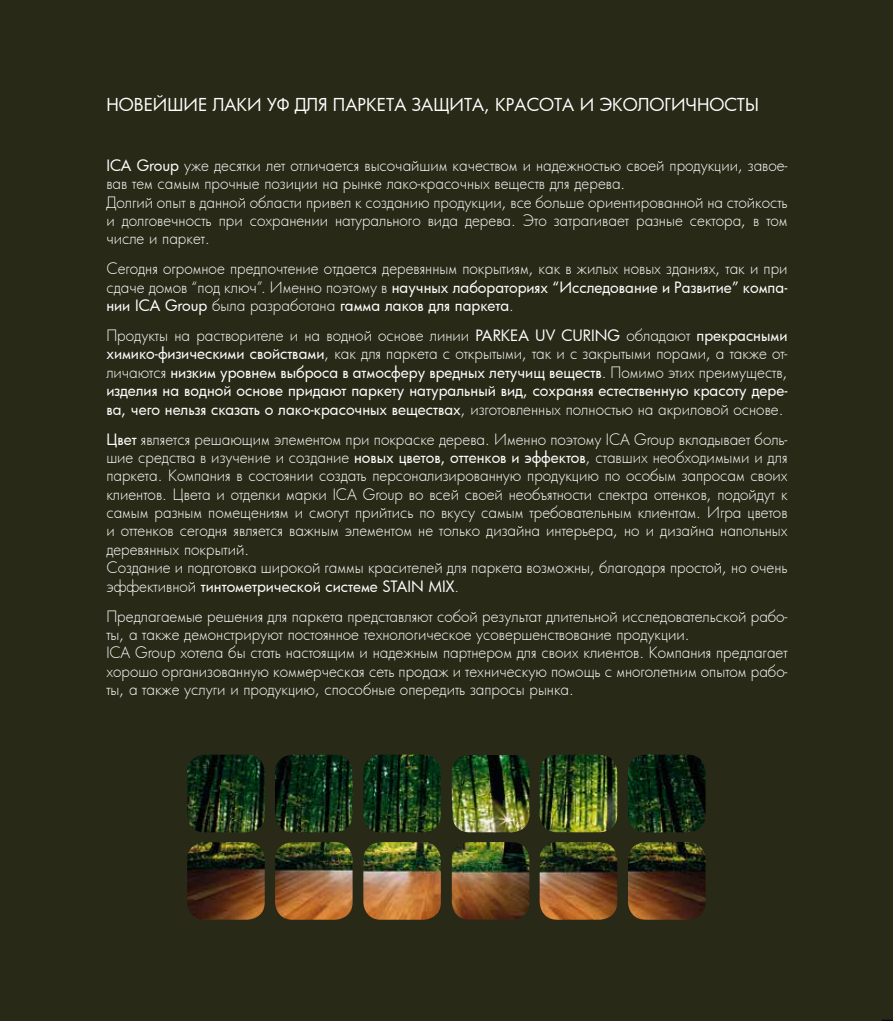
<style>
.page{position:relative;width:893px;height:1021px;background:#fff}
.page>*{position:absolute;margin:0;border:0;box-sizing:border-box;transform-origin:0 0}
.t1{font:17.4px "Futura";color:#fff}
.t2{font:300 15.3px/18.3px "Futura";color:#fff}
.t3{font:15.3px/18.3px "Futura";color:#fff;text-align:justify}
.s1{font-weight:400}
.s2{font-weight:300}
</style>
<div class="page">
<div style="left:0;top:0;width:893px;height:1020px;background:#282917"></div>
<img style="left:187px;top:754px;width:78px;height:78px">
<img style="left:275px;top:754px;width:78px;height:78px">
<img style="left:363px;top:754px;width:78px;height:78px">
<img style="left:187px;top:842px;width:78px;height:77px">
<img style="left:275px;top:842px;width:78px;height:77px">
<img style="left:363px;top:842px;width:78px;height:77px">
<img style="left:452px;top:755px;width:77px;height:77px">
<img style="left:540px;top:754px;width:77px;height:78px">
<img style="left:628px;top:754px;width:77px;height:78px">
<img style="left:452px;top:842px;width:77px;height:77px">
<img style="left:540px;top:842px;width:77px;height:77px">
<img style="left:628px;top:842px;width:77px;height:77px">
<p class="t1" style="left:106px;top:93px;width:654px">НОВЕЙШИЕ ЛАКИ УФ ДЛЯ ПАРКЕТА ЗАЩИТА, КРАСОТА И ЭКОЛОГИЧНОСТЬ</p>
<p class="t2" style="left:106px;top:156px;width:683px"><span class="s1">ICA Group</span> уже десятки лет отличается высочайшим качеством и надежностью своей продукции, завое&shy;вав тем самым прочные позиции на рынке лако-красочных веществ для дерева.<br>Долгий опыт в данной области привел к созданию продукции, все больше ориентированной на стойкость и долговечность при сохранении натурального вида дерева. Это затрагивает разные сектора, в том числе и паркет.</p>
<p class="t2" style="left:106px;top:259px;width:683px;text-align:justify">Сегодня огромное предпочтение отдается деревянным покрытиям, как в жилых новых зданиях, так и при сдаче домов “под ключ”. Именно поэтому в <span class="s1">научных лабораториях “Исследование и Развитие” компа&shy;нии ICA Group</span> была разработана <span class="s1">гамма лаков для паркета</span>.</p>
<p class="t3" style="left:106px;top:326px;width:683px"><span class="s2">Продукты на растворителе и на водной основе линии</span> PARKEA UV CURING <span class="s2">обладают</span> прекрасными химико-физическими свойствами<span class="s2">, как для паркета с открытыми, так и с закрытыми порами, а также от&shy;личаются</span> низким уровнем выброса в атмосферу вредных летучищ веществ<span class="s2">. Помимо этих преимуществ, </span>изделия на водной основе придают паркету натуральный вид, сохраняя естественную красоту дере&shy;ва, чего нельзя сказать о лако-красочных веществах<span class="s2">, изготовленных полностью на акриловой основе.</span></p>
<p class="t2" style="left:106px;top:429px;width:683px"><span class="s1">Цвет</span> является решающим элементом при покраске дерева. Именно поэтому ICA Group вкладывает боль&shy;шие средства в изучение и создание <span class="s1">новых цветов, оттенков и эффектов</span>, ставших необходимыми и для паркета. Компания в состоянии создать персонализированную продукцию по особым запросам своих клиентов. Цвета и отделки марки ICA Group во всей своей необъятности спектра оттенков, подойдут к самым разным помещениям и смогут прийтись по вкусу самым требовательным клиентам. Игра цветов и оттенков сегодня является важным элементом не только дизайна интерьера, но и дизайна напольных деревянных покрытий.<br>Создание и подготовка широкой гаммы красителей для паркета возможны, благодаря простой, но очень эффективной <span class="s1">тинтометрической системе STAIN MIX</span>.</p>
<p class="t2" style="left:106px;top:606px;width:683px">Предлагаемые решения для паркета представляют собой результат длительной исследовательской рабо&shy;ты, а также демонстрируют постоянное технологическое усовершенствование продукции.<br>ICA Group хотела бы стать настоящим и надежным партнером для своих клиентов. Компания предлагает хорошо организованную коммерческая сеть продаж и техническую помощь с многолетним опытом рабо&shy;ты, а также услуги и продукцию, способные опередить запросы рынка.</p>
</div>
